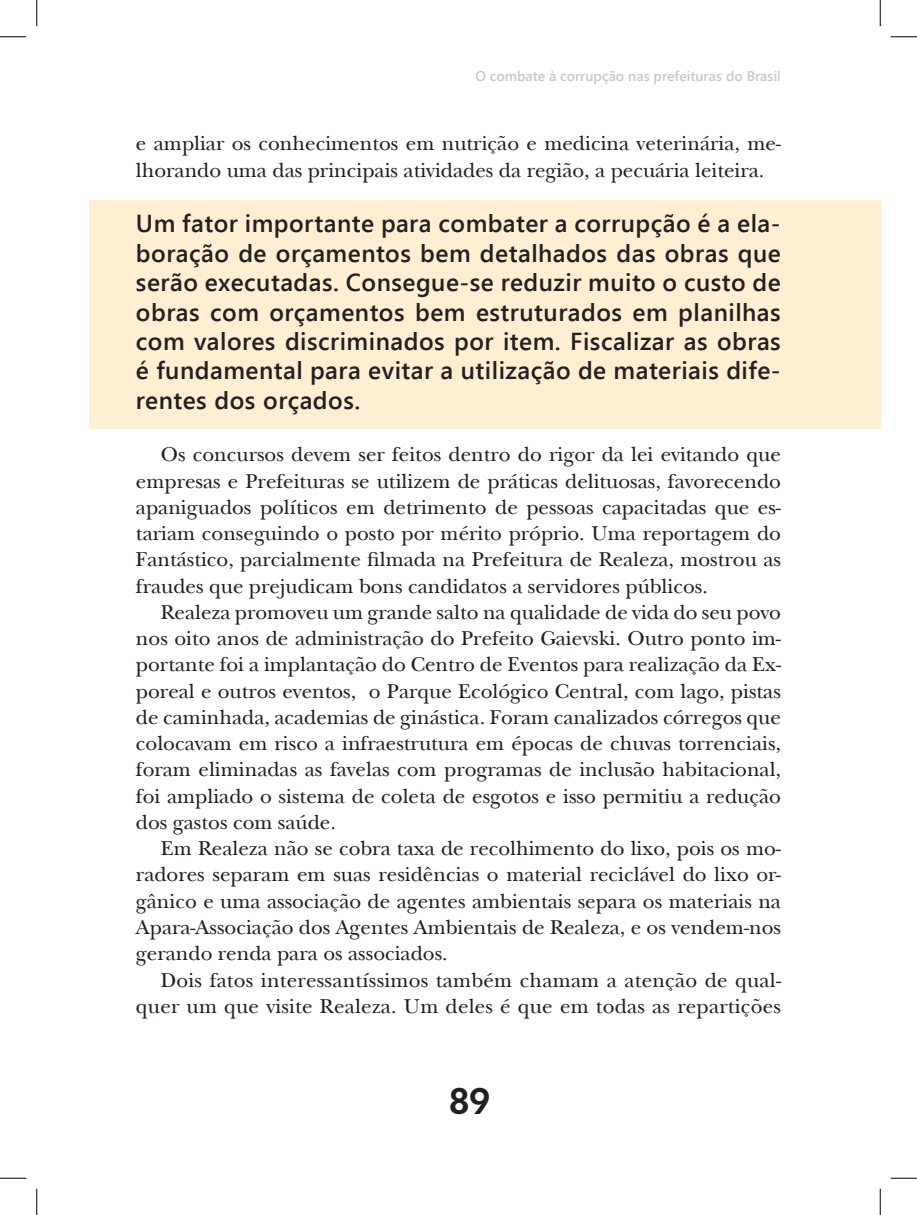
<style>
.page{position:relative;width:917px;height:1215px;background:#fff}
.page>*{position:absolute;margin:0;border:0;box-sizing:border-box;transform-origin:0 0}
.t1{font:600 33.25px "Penumbra Flare Std";color:#231f20}
.t2{font:600 24.5px/29.4px "Segoe UI";letter-spacing:.02em;color:#231f20;text-align:justify}
.t3{font:21px/26.2px "New Baskerville";color:#231f20;text-align:justify}
.t4{font:600 14px "Segoe UI";color:#c8c9cb}
</style>
<div class="page">
<div style="left:89px;top:200px;width:791px;height:229px;background:#feefd2"></div>
<svg style="left:0;top:36px;width:26px;height:1px"></svg>
<svg style="left:891px;top:36px;width:26px;height:1px"></svg>
<svg style="left:0;top:1177px;width:26px;height:1px"></svg>
<svg style="left:891px;top:1177px;width:26px;height:1px"></svg>
<svg style="left:36px;top:0;width:1px;height:26px"></svg>
<svg style="left:36px;top:1188px;width:1px;height:26px"></svg>
<svg style="left:880px;top:0;width:1px;height:26px"></svg>
<svg style="left:880px;top:1188px;width:1px;height:26px"></svg>
<p class="t4" style="left:475px;top:66px;width:307px">O combate à corrupção nas prefeituras do Brasil</p>
<p class="t3" style="left:136px;top:131px;width:646px">e ampliar os conhecimentos em nutrição e medicina veterinária, me&shy;lhorando uma das principais atividades da região, a pecuária leiteira.</p>
<p class="t2" style="left:136px;top:208px;width:646px">Um fator importante para combater a corrupção é a ela&shy;boração de orçamentos bem detalhados das obras que serão executadas. Consegue-se reduzir muito o custo de obras com orçamentos bem estruturados em planilhas com valores discriminados por item. Fiscalizar as obras é fundamental para evitar a utilização de materiais dife&shy;rentes dos orçados.</p>
<p class="t3" style="left:136px;top:441px;width:646px;text-indent:25px">Os concursos devem ser feitos dentro do rigor da lei evitando que empresas e Prefeituras se utilizem de práticas delituosas, favorecendo apaniguados políticos em detrimento de pessoas capacitadas que es&shy;tariam conseguindo o posto por mérito próprio. Uma reportagem do Fantástico, parcialmente filmada na Prefeitura de Realeza, mostrou as fraudes que prejudicam bons candidatos a servidores públicos.</p>
<p class="t3" style="left:136px;top:599px;width:646px;text-indent:25px">Realeza promoveu um grande salto na qualidade de vida do seu povo nos oito anos de administração do Prefeito Gaievski. Outro ponto im&shy;portante foi a implantação do Centro de Eventos para realização da Ex&shy;poreal e outros eventos, o Parque Ecológico Central, com lago, pistas de caminhada, academias de ginástica. Foram canalizados córregos que colocavam em risco a infraestrutura em épocas de chuvas torrenciais, foram eliminadas as favelas com programas de inclusão habitacional, foi ampliado o sistema de coleta de esgotos e isso permitiu a redução dos gastos com saúde.</p>
<p class="t3" style="left:136px;top:835px;width:646px;text-indent:25px">Em Realeza não se cobra taxa de recolhimento do lixo, pois os mo&shy;radores separam em suas residências o material reciclável do lixo or&shy;gânico e uma associação de agentes ambientais separa os materiais na Apara-Associação dos Agentes Ambientais de Realeza, e os vendem-nos gerando renda para os associados.</p>
<p class="t3" style="left:136px;top:966px;width:646px;text-align:right">Dois fatos interessantíssimos também chamam a atenção de qual&shy;quer um que visite Realeza. Um deles é que em todas as repartições</p>
<h1 class="t1" style="left:449px;top:1080px;width:43px">89</h1>
</div>
